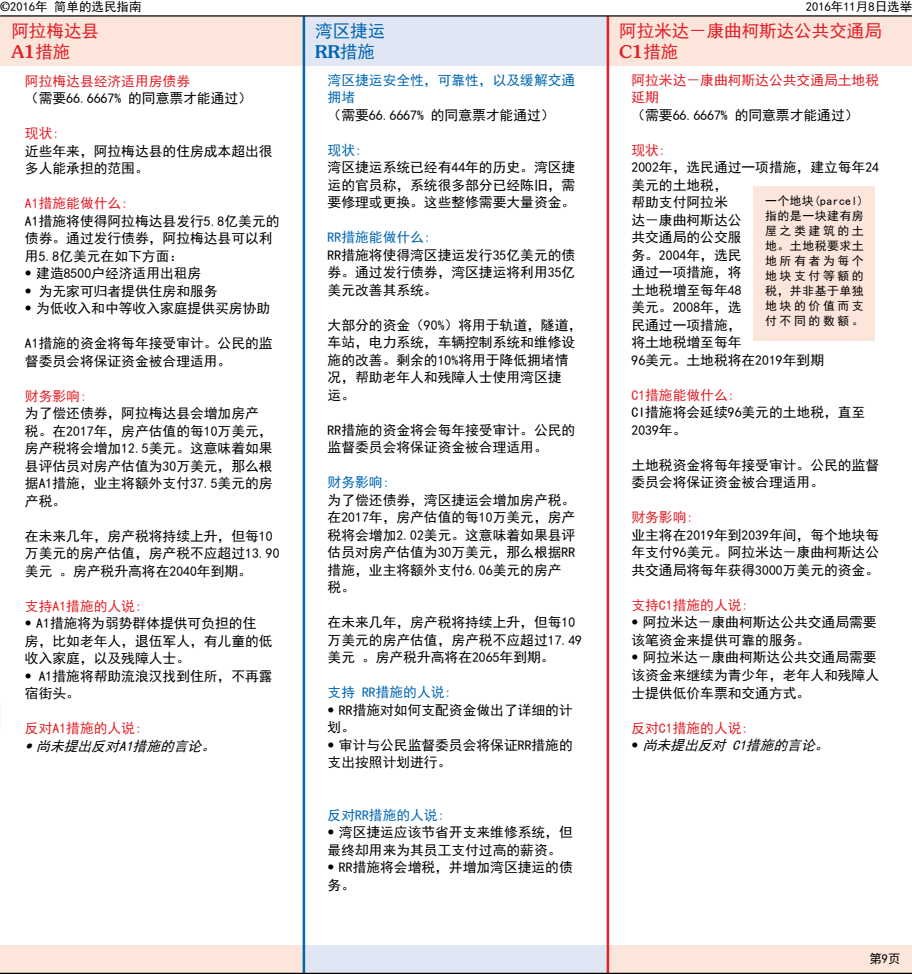
<style>
.page{position:relative;width:912px;height:974px;background:#fff}
.page>*{position:absolute;margin:0;border:0;box-sizing:border-box;transform-origin:0 0}
.t1{font:17.5px "Sim Hei";color:#e31f27}
.t2{font:500 17.5px "Souvenir Std";color:#e31f27}
.t3{font:17.5px "Sim Hei";color:#0066b3}
.t4{font:500 17.5px "Souvenir Std";color:#0066b3}
.t5{font:13.75px/17.5px "Sim Hei";color:#000}
.t6{font:13.75px/17.5px "Sim Hei";color:#e31f27}
.t7{font:13.75px/17.5px "Sim Hei";color:#0066b3}
.t8{font:italic 13.75px "Sim Hei";color:#000}
.t9{font:12.5px "Sim Hei";color:#000}
.t10{font:11.88px/15px "Sim Hei";letter-spacing:.215em;color:#000;text-align:justify}
.s1{font-family:"Souvenir Std";font-weight:500}
.s2{font-family:"Sim Hei";font-weight:400}
.s3{font-family:"Souvenir Std";font-weight:500;font-style:normal}
</style>
<div class="page">
<div style="left:304px;top:16px;width:303px;height:49px;background:#e1e6f4"></div>
<div style="left:607px;top:16px;width:304px;height:49px;background:#fce6dc"></div>
<div style="left:303px;top:945px;width:304px;height:29px;background:#e1e6f4"></div>
<div style="left:608px;top:945px;width:303px;height:29px;background:#fce6dc"></div>
<hr style="left:606px;top:16px;width:3px;height:957px;background:#e31f27">
<div style="left:0;top:16px;width:303px;height:49px;background:#fce6dc"></div>
<div style="left:0;top:945px;width:304px;height:29px;background:#fce6dc"></div>
<hr style="left:302px;top:16px;width:3px;height:957px;background:#0066b3">
<hr style="left:0;top:973px;width:911px;height:1px;background:#000">
<hr style="left:0;top:15px;width:911px;height:2px;background:#000">
<div style="left:753px;top:186px;width:121px;height:155px;background:#fce6dc"></div>
<p class="t9" style="left:0;top:0;width:143px"><span class="s1">©</span>2016年 简单的选民指南</p>
<p class="t9" style="left:805px;top:0;width:108px">2016年11月8日选举</p>
<p class="t3" style="left:315px;top:21px;width:71px">湾区捷运</p>
<p class="t4" style="left:315px;top:41px;width:61px">RR<span class="s2">措施</span></p>
<p class="t1" style="left:619px;top:21px;width:264px">阿拉米达－康曲柯斯达公共交通局</p>
<p class="t2" style="left:619px;top:41px;width:61px">C1<span class="s2">措施</span></p>
<p class="t1" style="left:11px;top:22px;width:89px">阿拉梅达县</p>
<p class="t2" style="left:11px;top:41px;width:60px">A1<span class="s2">措施</span></p>
<p class="t6" style="left:25px;top:72px;width:166px">阿拉梅达县经济适用房债券</p>
<p class="t5" style="left:25px;top:90px;width:228px">（需要66.6667% 的同意票才能通过）</p>
<p class="t6" style="left:25px;top:125px;width:36px">现状:</p>
<p class="t5" style="left:25px;top:142px;width:249px">近些年来，阿拉梅达县的住房成本超出很多人能承担的范围。</p>
<p class="t6" style="left:25px;top:195px;width:105px">A1措施能做什么:</p>
<p class="t5" style="left:25px;top:212px;width:256px">A1措施将使得阿拉梅达县发行5.8亿美元的债券。通过发行债券，阿拉梅达县可以利用5.8亿美元在如下方面：</p>
<p class="t5" style="left:25px;top:265px;width:178px"><span class="s1">•</span> 建造8500户经济适用出租房</p>
<p class="t5" style="left:25px;top:282px;width:194px"><span class="s1">•</span> 为无家可归者提供住房和服务</p>
<p class="t5" style="left:25px;top:300px;width:247px"><span class="s1">•</span> 为低收入和中等收入家庭提供买房协助</p>
<p class="t5" style="left:25px;top:335px;width:249px">A1措施的资金将每年接受审计。公民的监督委员会将保证资金被合理适用。</p>
<p class="t6" style="left:25px;top:387px;width:63px">财务影响:</p>
<p class="t5" style="left:25px;top:405px;width:249px">为了偿还债券，阿拉梅达县会增加房产税。在2017年，房产估值的每10万美元，房产税将会增加12.5美元。这意味着如果县评估员对房产估值为30万美元，那么根据A1措施，业主将额外支付37.5美元的房产税。</p>
<p class="t5" style="left:25px;top:527px;width:256px">在未来几年，房产税将持续上升，但每10万美元的房产估值，房产税不应超过13.90美元 。房产税升高将在2040年到期。</p>
<p class="t6" style="left:25px;top:597px;width:118px">支持A1措施的人说:</p>
<p class="t5" style="left:25px;top:615px;width:249px"><span class="s1">•</span> A1措施将为弱势群体提供可负担的住房，比如老年人，退伍军人，有儿童的低收入家庭，以及残障人士。</p>
<p class="t5" style="left:25px;top:667px;width:249px"><span class="s1">•</span> A1措施将帮助流浪汉找到住所，不再露宿街头。</p>
<p class="t6" style="left:25px;top:720px;width:118px">反对A1措施的人说:</p>
<p class="t8" style="left:25px;top:739px;width:195px"><span class="s1">•</span>尚未提出反对A1措施的言论。</p>
<p class="t7" style="left:327px;top:71px;width:249px">湾区捷运安全性，可靠性，以及缓解交通拥堵</p>
<p class="t5" style="left:327px;top:106px;width:228px">（需要66.6667% 的同意票才能通过）</p>
<p class="t7" style="left:327px;top:141px;width:36px">现状:</p>
<p class="t5" style="left:327px;top:159px;width:249px;text-align:justify">湾区捷运系统已经有44年的历史。湾区捷运的官员称，系统很多部分已经陈旧，需要修理或更换。这些整修需要大量资金。</p>
<p class="t7" style="left:327px;top:229px;width:105px">RR措施能做什么:</p>
<p class="t5" style="left:327px;top:246px;width:249px;text-align:justify">RR措施将使得湾区捷运发行35亿美元的债券。通过发行债券，湾区捷运将利用35亿美元改善其系统。</p>
<p class="t5" style="left:327px;top:316px;width:256px">大部分的资金（90%）将用于轨道，隧道，车站，电力系统，车辆控制系统和维修设施的改善。剩余的10%将用于降低拥堵情况，帮助老年人和残障人士使用湾区捷<br>运。</p>
<p class="t5" style="left:327px;top:421px;width:249px">RR措施的资金将会每年接受审计。公民的监督委员会将保证资金被合理适用。</p>
<p class="t7" style="left:327px;top:474px;width:63px">财务影响:</p>
<p class="t5" style="left:327px;top:491px;width:249px">为了偿还债券，湾区捷运会增加房产税。在2017年，房产估值的每10万美元，房产税将会增加2.02美元。这意味着如果县评估员对房产估值为30万美元，那么根据RR措施，业主将额外支付6.06美元的房产税。</p>
<p class="t5" style="left:327px;top:614px;width:256px">在未来几年，房产税将持续上升，但每10万美元的房产估值，房产税不应超过17.49美元 。房产税升高将在2065年到期。</p>
<p class="t7" style="left:327px;top:684px;width:125px">支持 RR措施的人说:</p>
<p class="t5" style="left:327px;top:701px;width:247px"><span class="s1">•</span> RR措施对如何支配资金做出了详细的计划。</p>
<p class="t5" style="left:327px;top:736px;width:247px"><span class="s1">•</span> 审计与公民监督委员会将保证RR措施的支出按照计划进行。</p>
<p class="t7" style="left:327px;top:806px;width:118px">反对RR措施的人说:</p>
<p class="t5" style="left:327px;top:824px;width:247px"><span class="s1">•</span> 湾区捷运应该节省开支来维修系统，但最终却用来为其员工支付过高的薪资。</p>
<p class="t5" style="left:327px;top:859px;width:247px"><span class="s1">•</span> RR措施将会增税，并增加湾区捷运的债务。</p>
<p class="t6" style="left:631px;top:71px;width:249px">阿拉米达－康曲柯斯达公共交通局土地税延期</p>
<p class="t5" style="left:631px;top:106px;width:228px">（需要66.6667% 的同意票才能通过）</p>
<p class="t6" style="left:631px;top:141px;width:36px">现状:</p>
<p class="t5" style="left:631px;top:159px;width:249px">2002年，选民通过一项措施，建立每年24美元的土地税，<br>帮助支付阿拉米<br>达－康曲柯斯达公<br>共交通局的公交服<br>务。2004年，选民<br>通过一项措施，将<br>土地税增至每年48<br>美元。2008年，选<br>民通过一项措施，<br>将土地税增至每年<br>96美元。土地税将在2019年到期</p>
<p class="t6" style="left:631px;top:386px;width:105px">C1措施能做什么:</p>
<p class="t5" style="left:631px;top:404px;width:235px">CI措施将会延续96美元的土地税，直至<br>2039年。</p>
<p class="t5" style="left:631px;top:456px;width:249px">土地税资金将每年接受审计。公民的监督委员会将保证资金被合理适用。</p>
<p class="t6" style="left:631px;top:509px;width:63px">财务影响:</p>
<p class="t5" style="left:631px;top:526px;width:249px;text-align:justify">业主将在2019年到2039年间，每个地块每年支付96美元。阿拉米达－康曲柯斯达公共交通局将每年获得3000万美元的资金。</p>
<p class="t6" style="left:631px;top:596px;width:118px">支持C1措施的人说:</p>
<p class="t5" style="left:631px;top:614px;width:247px"><span class="s1">•</span> 阿拉米达－康曲柯斯达公共交通局需要该笔资金来提供可靠的服务。</p>
<p class="t5" style="left:631px;top:649px;width:249px"><span class="s1">•</span> 阿拉米达－康曲柯斯达公共交通局需要该资金来继续为青少年，老年人和残障人士提供低价车票和交通方式。</p>
<p class="t6" style="left:631px;top:719px;width:118px">反对C1措施的人说:</p>
<p class="t8" style="left:631px;top:738px;width:202px"><span class="s3">•</span> 尚未提出反对 C1措施的言论。</p>
<p class="t10" style="left:765px;top:194px;width:100px">一个地块(parcel)指的是一块建有房屋之类建筑的土地。土地税要求土地所有者为每个地块支付等额的税，并非基于单独地块的价值而支付不同的数额。</p>
<p class="t9" style="left:869px;top:952px;width:33px">第9页</p>
</div>
